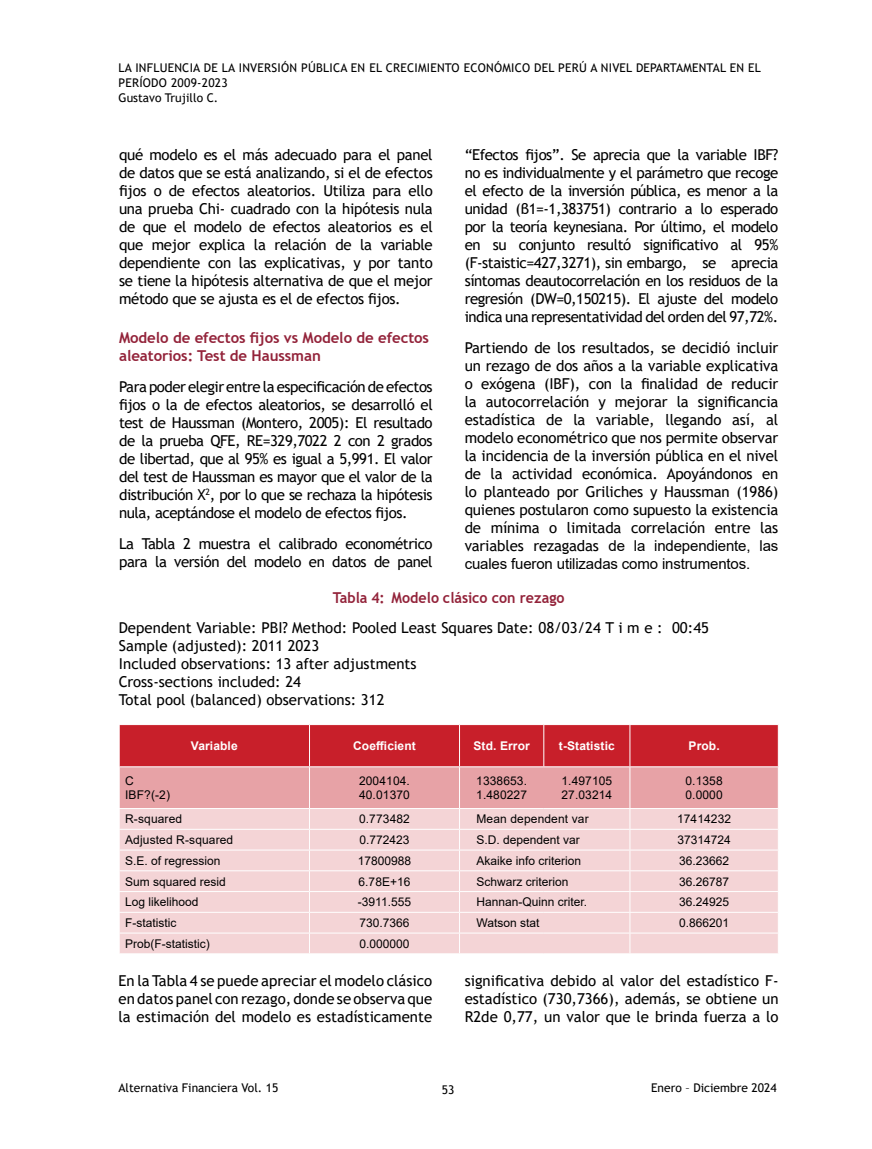
<style>
.page{position:relative;width:872px;height:1149px;background:#fff}
.page>*{position:absolute;margin:0;border:0;box-sizing:border-box;transform-origin:0 0}
.CUERPO_texto{font:15px/18px "Trebuchet MS";letter-spacing:-.01em;color:#000;text-align:justify}
.CUERPO_texto-2{font:15px/18px "Trebuchet MS";letter-spacing:-.03em;color:#000}
.SUBTÍTULO_2{font:700 15px/18px "Trebuchet MS";letter-spacing:-.005em;color:#93233a}
.TÍTULO-TABLA{font:700 15px "Trebuchet MS";letter-spacing:.005em;color:#93233a;scale:.95 1}
.TABLA_TEXTO_9_espaci{font:12px "Arial";color:#000}
.t1{font:12px/15px "Trebuchet MS";letter-spacing:.02em;color:#000}
.t2{font:12px "Trebuchet MS";color:#000}
.TABLA-TEXTO{font:700 12px "Arial";letter-spacing:.01em;color:#fff}
.TABLA-TEXTO-2{font:12px "Arial";letter-spacing:.01em;color:#000}
.s1{font-family:"Arial"}
</style>
<div class="page">
<svg style="left:119px;top:724px;width:660px;height:229px;background:#eaacb0"></svg>
<p class="t1" style="left:119px;top:60px;width:644px">LA INFLUENCIA DE LA INVERSIÓN PÚBLICA EN EL CRECIMIENTO ECONÓMICO DEL PERÚ A NIVEL DEPARTAMENTAL EN EL<br>PERÍODO 2009-2023<br>Gustavo Trujillo C.</p>
<p class="CUERPO_texto" style="left:119px;top:145px;width:315px">qué modelo es el más adecuado para el panel de datos que se está analizando, si el de efectos fijos o de efectos aleatorios. Utiliza para ello una prueba Chi- cuadrado con la hipótesis nula de que el modelo de efectos aleatorios es el que mejor explica la relación de la variable dependiente con las explicativas, y por tanto se tiene la hipótesis alternativa de que el mejor método que se ajusta es el de efectos fijos.</p>
<p class="SUBTÍTULO_2" style="left:119px;top:329px;width:311px">Modelo de efectos fijos vs Modelo de efectos aleatorios: Test de Haussman</p>
<p class="CUERPO_texto" style="left:119px;top:377px;width:315px">Para poder elegir entre la especificación de efectos fijos o la de efectos aleatorios, se desarrolló el test de Haussman (Montero, 2005): El resultado de la prueba QFE, RE=329,7022 2 con 2 grados de libertad, que al 95% es igual a 5,991. El valor del test de Haussman es mayor que el valor de la distribución X<sup>2</sup>, por lo que se rechaza la hipótesis nula, aceptándose el modelo de efectos fijos.</p>
<p class="CUERPO_texto-2" style="left:119px;top:534px;width:315px">La Tabla 2 muestra el calibrado econométrico para la versión del modelo en datos de panel</p>
<p class="CUERPO_texto" style="left:465px;top:145px;width:315px">“Efectos fijos”. Se aprecia que la variable IBF? no es individualmente y el parámetro que recoge el efecto de la inversión pública, es menor a la unidad (β1=-1,383751) contrario a lo esperado por la teoría keynesiana. Por último, el modelo en su conjunto resultó significativo al 95% (F-staistic=427,3271), sin embargo, se aprecia síntomas deautocorrelación en los residuos de la regresión (DW=0,150215). El ajuste del modelo indica una representatividad del orden del 97,72%.</p>
<p class="CUERPO_texto" style="left:465px;top:338px;width:315px">Partiendo de los resultados, se decidió incluir un rezago de dos años a la variable explicativa o exógena (IBF), con la finalidad de reducir la autocorrelación y mejorar la significancia estadística de la variable, llegando así, al modelo econométrico que nos permite observar la incidencia de la inversión pública en el nivel de la actividad económica. Apoyándonos en lo planteado por Griliches y Haussman (1986) quienes postularon como supuesto la existencia de mínima o limitada correlación entre las variables rezagadas <span class="s1">de la independiente, las cuales fueron utilizadas como instrumentos.</span></p>
<p class="TÍTULO-TABLA" style="left:333px;top:587px;width:245px">Tabla 4: Modelo clásico con rezago</p>
<p class="CUERPO_texto" style="left:119px;top:618px;width:592px">Dependent Variable: PBI? Method: Pooled Least Squares Date: 08/03/24 T i m e : 00:45</p>
<p class="CUERPO_texto" style="left:119px;top:636px;width:202px">Sample (adjusted): 2011 2023</p>
<p class="CUERPO_texto" style="left:119px;top:654px;width:299px">Included observations: 13 after adjustments</p>
<p class="CUERPO_texto" style="left:119px;top:672px;width:184px">Cross-sections included: 24</p>
<p class="CUERPO_texto" style="left:119px;top:690px;width:267px">Total pool (balanced) observations: 312</p>
<p class="TABLA-TEXTO" style="left:191px;top:737px;width:48px">Variable</p>
<p class="TABLA-TEXTO" style="left:353px;top:737px;width:64px">Coefficient</p>
<p class="TABLA-TEXTO" style="left:473px;top:737px;width:58px">Std. Error</p>
<p class="TABLA-TEXTO" style="left:559px;top:737px;width:57px">t-Statistic</p>
<p class="TABLA-TEXTO" style="left:688px;top:737px;width:33px">Prob.</p>
<p class="TABLA_TEXTO_9_espaci" style="left:125px;top:772px;width:10px">C</p>
<p class="TABLA_TEXTO_9_espaci" style="left:125px;top:786px;width:46px">IBF?(-2)</p>
<p class="TABLA_TEXTO_9_espaci" style="left:359px;top:772px;width:52px">2004104.</p>
<p class="TABLA_TEXTO_9_espaci" style="left:359px;top:786px;width:52px">40.01370</p>
<p class="TABLA_TEXTO_9_espaci" style="left:476px;top:772px;width:52px">1338653.</p>
<p class="TABLA_TEXTO_9_espaci" style="left:476px;top:786px;width:52px">1.480227</p>
<p class="TABLA_TEXTO_9_espaci" style="left:561px;top:772px;width:52px">1.497105</p>
<p class="TABLA_TEXTO_9_espaci" style="left:561px;top:786px;width:52px">27.03214</p>
<p class="TABLA_TEXTO_9_espaci" style="left:685px;top:772px;width:39px">0.1358</p>
<p class="TABLA_TEXTO_9_espaci" style="left:685px;top:786px;width:39px">0.0000</p>
<p class="TABLA-TEXTO-2" style="left:125px;top:810px;width:58px">R-squared</p>
<p class="TABLA-TEXTO-2" style="left:359px;top:810px;width:52px">0.773482</p>
<p class="TABLA-TEXTO-2" style="left:476px;top:810px;width:114px">Mean dependent var</p>
<p class="TABLA-TEXTO-2" style="left:677px;top:810px;width:56px">17414232</p>
<p class="TABLA_TEXTO_9_espaci" style="left:125px;top:831px;width:110px">Adjusted R-squared</p>
<p class="TABLA_TEXTO_9_espaci" style="left:359px;top:831px;width:52px">0.772423</p>
<p class="TABLA_TEXTO_9_espaci" style="left:476px;top:831px;width:105px">S.D. dependent var</p>
<p class="TABLA_TEXTO_9_espaci" style="left:677px;top:831px;width:55px">37314724</p>
<p class="TABLA_TEXTO_9_espaci" style="left:125px;top:852px;width:97px">S.E. of regression</p>
<p class="TABLA_TEXTO_9_espaci" style="left:358px;top:852px;width:55px">17800988</p>
<p class="TABLA_TEXTO_9_espaci" style="left:476px;top:852px;width:106px">Akaike info criterion</p>
<p class="TABLA_TEXTO_9_espaci" style="left:679px;top:852px;width:52px">36.23662</p>
<p class="TABLA_TEXTO_9_espaci" style="left:125px;top:872px;width:102px">Sum squared resid</p>
<p class="TABLA_TEXTO_9_espaci" style="left:359px;top:872px;width:53px">6.78E+16</p>
<p class="TABLA_TEXTO_9_espaci" style="left:476px;top:872px;width:94px">Schwarz criterion</p>
<p class="TABLA_TEXTO_9_espaci" style="left:679px;top:872px;width:52px">36.26787</p>
<p class="TABLA_TEXTO_9_espaci" style="left:125px;top:893px;width:75px">Log likelihood</p>
<p class="TABLA_TEXTO_9_espaci" style="left:358px;top:893px;width:55px">-3911.555</p>
<p class="TABLA_TEXTO_9_espaci" style="left:476px;top:893px;width:112px">Hannan-Quinn criter.</p>
<p class="TABLA_TEXTO_9_espaci" style="left:679px;top:893px;width:52px">36.24925</p>
<p class="TABLA_TEXTO_9_espaci" style="left:125px;top:914px;width:53px">F-statistic</p>
<p class="TABLA_TEXTO_9_espaci" style="left:359px;top:914px;width:52px">730.7366</p>
<p class="TABLA_TEXTO_9_espaci" style="left:476px;top:914px;width:64px">Watson stat</p>
<p class="TABLA_TEXTO_9_espaci" style="left:679px;top:914px;width:52px">0.866201</p>
<p class="TABLA_TEXTO_9_espaci" style="left:125px;top:935px;width:86px">Prob(F-statistic)</p>
<p class="TABLA_TEXTO_9_espaci" style="left:359px;top:935px;width:52px">0.000000</p>
<p class="CUERPO_texto" style="left:119px;top:970px;width:315px">En la Tabla 4 se puede apreciar el modelo clásico en datos panel con rezago, donde se observa que la estimación del modelo es estadísticamente</p>
<p class="CUERPO_texto" style="left:465px;top:970px;width:315px">significativa debido al valor del estadístico F&shy;estadístico (730,7366), además, se obtiene un R2de 0,77, un valor que le brinda fuerza a lo</p>
<p class="t2" style="left:119px;top:1080px;width:161px">Alternativa Financiera Vol. 15</p>
<p class="t1" style="left:442px;top:1081px;width:14px">53</p>
<p class="t2" style="left:651px;top:1080px;width:127px">Enero – Diciembre 2024</p>
</div>
